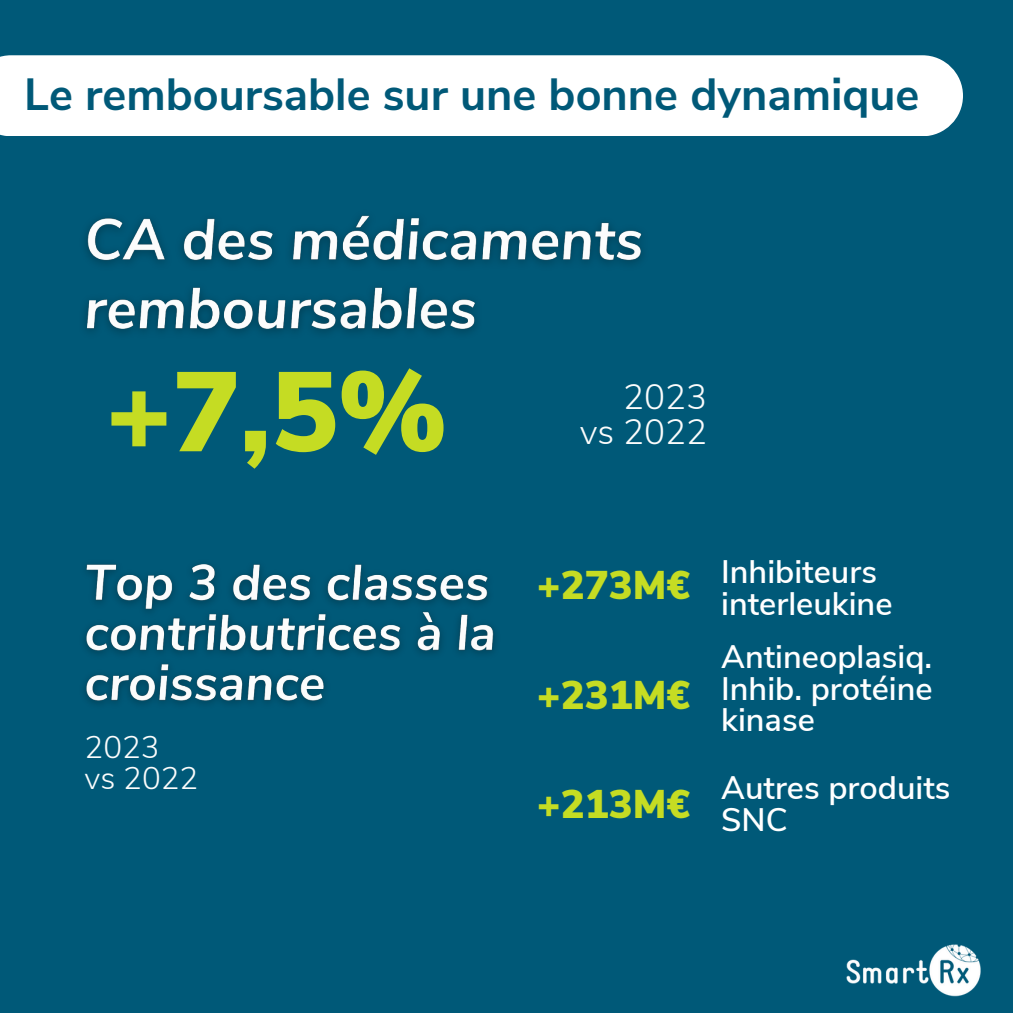
<style>
.page{position:relative;width:1013px;height:1013px;background:#fff}
.page>*{position:absolute;margin:0;border:0;box-sizing:border-box;transform-origin:0 0}
.t1{font:900 112.5px "Nunito Sans";color:#c5dc23}
.t2{font:700 45px "Nunito Sans";color:#005978}
.t3{font:900 40px "Nunito Sans";color:#c5dc23}
.t4{font:300 35px/34.8px "Nunito Sans";color:#fbfcfc;text-align:right}
.t5{font:600 32.5px/31.9px "Nunito Sans";color:#fff}
.t6{font:300 31.25px/31px "Nunito Sans";color:#fbfcfc}
.s1{font-weight:900;font-size:40px;color:#c5dc23}
</style>
<div class="page">
<div style="left:0;top:0;width:1012px;height:1012px;background:#005978"></div>
<div style="left:0;top:55px;width:963px;height:81px;background:#fff"></div>
<img style="left:846px;top:944px;width:135px;height:53px">
<img style="left:84px;top:564px;width:411px;height:140px">
<img style="left:85px;top:215px;width:557px;height:118px">
<h2 class="t2" style="left:24px;top:61px;width:896px">Le remboursable sur une bonne dynamique</h2>
<h1 class="t1" style="left:105px;top:329px;width:343px">+7,5%</h1>
<p class="t6" style="left:85px;top:730px;width:115px">2023<br>vs 2022</p>
<p class="t4" style="left:579px;top:377px;width:129px">2023<br>vs 2022</p>
<p class="t5" style="left:721px;top:554px;width:173px;text-indent:-184px"><span class="s1">+273M€</span> Inhibiteurs interleukine</p>
<p class="t3" style="left:536px;top:665px;width:155px">+231M€</p>
<p class="t3" style="left:536px;top:774px;width:155px">+213M€</p>
<p class="t5" style="left:721px;top:638px;width:213px;text-align:justify">Antineoplasiq.<br>Inhib. protéine kinase</p>
<p class="t5" style="left:721px;top:770px;width:231px">Autres produits<br>SNC</p>
</div>
